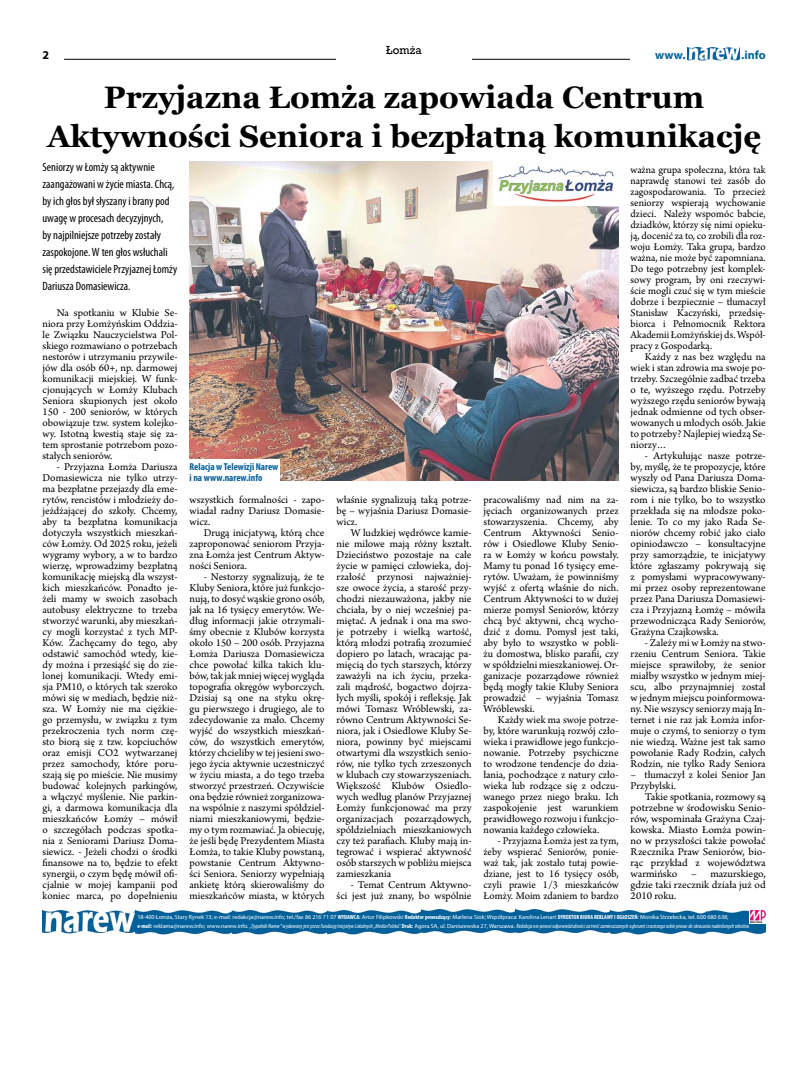
<style>
.page{position:relative;width:794px;height:1092px;background:#fff}
.page>*{position:absolute;margin:0;border:0;box-sizing:border-box;transform-origin:0 0}
.t1{font:700 31px/39px "Georgia";color:#000;text-align:center}
.t2{font:condensed 12px/17px "Myriad Pro";color:#000}
.t3{font:700 12px "Myriad Pro";color:#00629b}
.t4{font:700 12px "Myriad Pro";color:#000}
.t5{font:11px/11px "Arno Pro";color:#000;text-align:justify}
.t6{font:11px "Rockwell";color:#000}
.t7{font:700 condensed 10px/11px "Myriad Pro";color:#005d98}
.t8{font:6px/9px "Myriad Pro";color:#fff}
.s1{font-weight:700;font-stretch:condensed}
.s2{font-style:italic;font-stretch:condensed}
</style>
<div class="page">
<hr style="left:64px;top:59px;width:701px;height:1px;background:#000">
<div style="left:630px;top:51px;width:135px;height:18px;background:#fff"></div>
<img style="left:687px;top:47px;width:52px;height:13px">
<img style="left:707px;top:910px;width:58px;height:24px">
<svg style="left:749px;top:910px;width:17px;height:13px"></svg>
<img style="left:751px;top:910px;width:14px;height:12px">
<div style="left:336px;top:45px;width:136px;height:18px;background:#fff"></div>
<img style="left:43px;top:909px;width:472px;height:25px">
<img style="left:515px;top:909px;width:192px;height:25px">
<img style="left:189px;top:162px;width:430px;height:319px">
<img style="left:494px;top:162px;width:125px;height:44px">
<div style="left:189px;top:459px;width:91px;height:27px;background:#fff"></div>
<p class="t6" style="left:386px;top:43px;width:37px">Łomża</p>
<p class="t4" style="left:43px;top:48px;width:8px">2</p>
<p class="t3" style="left:655px;top:47px;width:32px">www.</p>
<p class="t3" style="left:741px;top:47px;width:26px">.info</p>
<h1 class="t1" style="left:47px;top:76px;width:715px">Przyjazna Łomża zapowiada Centrum<br>Aktywności Seniora i bezpłatną komunikację</h1>
<p class="t2" style="left:43px;top:158px;width:136px">Seniorzy w Łomży są aktywnie zaangażowani w życie miasta. Chcą, by ich głos był słyszany i brany pod uwagę w procesach decyzyjnych,<br>by najpilniejsze potrzeby zostały zaspokojone. W ten głos wsłuchali się przedstawiciele Przyjaznej Łomży<br>Dariusza Domasiewicza.</p>
<p class="t5" style="left:43px;top:307px;width:136px;text-indent:14px">Na spotkaniu w Klubie Se&shy;niora przy Łomżyńskim Oddzia&shy;le Związku Nauczycielstwa Pol&shy;skiego rozmawiano o potrzebach nestorów i utrzymaniu przywile&shy;jów dla osób 60+, np. darmowej komunikacji miejskiej. W funk&shy;cjonujących w Łomży Klubach Seniora skupionych jest około 150 - 200 seniorów, w których obowiązuje tzw. system kolejko&shy;wy. Istotną kwestią staje się za&shy;tem sprostanie potrzebom pozo&shy;stałych seniorów.</p>
<p class="t5" style="left:43px;top:461px;width:136px;text-indent:14px">- Przyjazna Łomża Dariusza Domasiewicza nie tylko utrzy&shy;ma bezpłatne przejazdy dla eme&shy;rytów, rencistów i młodzieży do&shy;jeżdżającej do szkoły. Chcemy, aby ta bezpłatna komunikacja dotyczyła wszystkich mieszkań&shy;ców Łomży. Od 2025 roku, jeżeli wygramy wybory, a w to bardzo wierzę, wprowadzimy bezpłatną komunikację miejską dla wszyst&shy;kich mieszkańców. Ponadto je&shy;żeli mamy w swoich zasobach autobusy elektryczne to trzeba stworzyć warunki, aby mieszkań&shy;cy mogli korzystać z tych MP-Ków. Zachęcamy do tego, aby odstawić samochód wtedy, kie&shy;dy można i przesiąść się do zie&shy;lonej komunikacji. Wtedy emi&shy;sja PM10, o których tak szeroko mówi się w mediach, będzie niż&shy;sza. W Łomży nie ma ciężkie&shy;go przemysłu, w związku z tym przekroczenia tych norm czę&shy;sto biorą się z tzw. kopciuchów oraz emisji CO2 wytwarzanej przez samochody, które poru&shy;szają się po mieście. Nie musimy budować kolejnych parkingów, a włączyć myślenie. Nie parkin&shy;gi, a darmowa komunikacja dla mieszkańców Łomży – mówił o szczegółach podczas spotka&shy;nia z Seniorami Dariusz Doma&shy;siewicz. - Jeżeli chodzi o środki finansowe na to, będzie to efekt synergii, o czym będę mówił ofi&shy;cjalnie w mojej kampanii pod koniec marca, po dopełnieniu</p>
<p class="t7" style="left:189px;top:461px;width:90px">Relacja w Telewizji Narew i na www.narew.info</p>
<p class="t5" style="left:189px;top:494px;width:136px">wszystkich formalności - zapo&shy;wiadał radny Dariusz Domasie&shy;wicz.</p>
<p class="t5" style="left:189px;top:527px;width:136px;text-indent:14px">Drugą inicjatywą, którą chce zaproponować seniorom Przyja&shy;zna Łomża jest Centrum Aktyw&shy;ności Seniora.</p>
<p class="t5" style="left:189px;top:571px;width:136px;text-indent:14px">- Nestorzy sygnalizują, że te Kluby Seniora, które już funkcjo&shy;nują, to dosyć wąskie grono osób, jak na 16 tysięcy emerytów. We&shy;dług informacji jakie otrzymali&shy;śmy obecnie z Klubów korzysta około 150 – 200 osób. Przyjazna Łomża Dariusza Domasiewicza chce powołać kilka takich klu&shy;bów, tak jak mniej więcej wygląda topografia okręgów wyborczych.<br>Dzisiaj są one na styku okrę&shy;gu pierwszego i drugiego, ale to zdecydowanie za mało. Chcemy wyjść do wszystkich mieszkań&shy;ców, do wszystkich emerytów, którzy chcieliby w tej jesieni swo&shy;jego życia aktywnie uczestniczyć w życiu miasta, a do tego trzeba stworzyć przestrzeń. Oczywiście ona będzie również zorganizowa&shy;na wspólnie z naszymi spółdziel&shy;niami mieszkaniowymi, będzie&shy;my o tym rozmawiać. Ja obiecuję, że jeśli będę Prezydentem Miasta Łomża, to takie Kluby powstaną, powstanie Centrum Aktywno&shy;ści Seniora. Seniorzy wypełniają ankietę którą skierowaliśmy do mieszkańców miasta, w których</p>
<p class="t5" style="left:336px;top:494px;width:136px">właśnie sygnalizują taką potrze&shy;bę – wyjaśnia Dariusz Domasie&shy;wicz.</p>
<p class="t5" style="left:336px;top:527px;width:136px;text-indent:14px">W ludzkiej wędrówce kamie&shy;nie milowe mają różny kształt.<br>Dzieciństwo pozostaje na całe życie w pamięci człowieka, doj&shy;rzałość przynosi najważniej&shy;sze owoce życia, a starość przy&shy;chodzi niezauważona, jakby nie chciała, by o niej wcześniej pa&shy;miętać. A jednak i ona ma swo&shy;je potrzeby i wielką wartość, którą młodzi potrafią zrozumieć dopiero po latach, wracając pa&shy;mięcią do tych starszych, którzy zaważyli na ich życiu, przeka&shy;zali mądrość, bogactwo dojrza&shy;łych myśli, spokój i refleksję. Jak mówi Tomasz Wróblewski, za&shy;równo Centrum Aktywności Se&shy;niora, jak i Osiedlowe Kluby Se&shy;niora, powinny być miejscami otwartymi dla wszystkich senio&shy;rów, nie tylko tych zrzeszonych w klubach czy stowarzyszeniach.<br>Większość Klubów Osiedlo&shy;wych według planów Przyjaznej Łomży funkcjonować ma przy organizacjach pozarządowych, spółdzielniach mieszkaniowych czy też parafiach. Kluby mają in&shy;tegrować i wspierać aktywność osób starszych w pobliżu miejsca zamieszkania</p>
<p class="t5" style="left:336px;top:879px;width:136px;text-align:right">- Temat Centrum Aktywno-<br>ści jest już znany, bo wspólnie</p>
<p class="t5" style="left:483px;top:494px;width:136px">pracowaliśmy nad nim na za&shy;jęciach organizowanych przez stowarzyszenia. Chcemy, aby Centrum Aktywności Senio&shy;rów i Osiedlowe Kluby Senio&shy;ra w Łomży w końcu powstały.<br>Mamy tu ponad 16 tysięcy eme&shy;rytów. Uważam, że powinniśmy wyjść z ofertą właśnie do nich.<br>Centrum Aktywności to w dużej mierze pomysł Seniorów, którzy chcą być aktywni, chcą wycho&shy;dzić z domu. Pomysł jest taki, aby było to wszystko w pobli&shy;żu domostwa, blisko parafii, czy w spółdzielni mieszkaniowej. Or&shy;ganizacje pozarządowe również będą mogły takie Kluby Seniora prowadzić – wyjaśnia Tomasz Wróblewski.</p>
<p class="t5" style="left:483px;top:714px;width:136px;text-indent:14px">Każdy wiek ma swoje potrze&shy;by, które warunkują rozwój czło&shy;wieka i prawidłowe jego funkcjo&shy;nowanie. Potrzeby psychiczne to wrodzone tendencje do dzia&shy;łania, pochodzące z natury czło&shy;wieka lub rodzące się z odczu&shy;wanego przez niego braku. Ich zaspokojenie jest warunkiem prawidłowego rozwoju i funkcjo&shy;nowania każdego człowieka.</p>
<p class="t5" style="left:483px;top:835px;width:136px;text-indent:14px">- Przyjazna Łomża jest za tym, żeby wspierać Seniorów, ponie&shy;waż tak, jak zostało tutaj powie&shy;dziane, jest to 16 tysięcy osób, czyli prawie 1/3 mieszkańców Łomży. Moim zdaniem to bardzo</p>
<p class="t5" style="left:630px;top:164px;width:136px">ważna grupa społeczna, która tak naprawdę stanowi też zasób do zagospodarowania. To przecież seniorzy wspierają wychowanie dzieci. Należy wspomóc babcie, dziadków, którzy się nimi opieku&shy;ją, docenić za to, co zrobili dla roz&shy;woju Łomży. Taka grupa, bardzo ważna, nie może być zapomniana.<br>Do tego potrzebny jest komplek&shy;sowy program, by oni rzeczywi&shy;ście mogli czuć się w tym mieście dobrze i bezpiecznie – tłumaczył Stanisław Kaczyński, przedsię&shy;biorca i Pełnomocnik Rektora Akademii Łomżyńskiej ds. Współ&shy;pracy z Gospodarką.</p>
<p class="t5" style="left:630px;top:351px;width:136px;text-indent:14px">Każdy z nas bez względu na wiek i stan zdrowia ma swoje po&shy;trzeby. Szczególnie zadbać trzeba o te, wyższego rzędu. Potrzeby wyższego rzędu seniorów bywają jednak odmienne od tych obser&shy;wowanych u młodych osób. Jakie to potrzeby? Najlepiej wiedzą Se&shy;niorzy…</p>
<p class="t5" style="left:630px;top:450px;width:136px;text-indent:14px">- Artykułując nasze potrze&shy;by, myślę, że te propozycje, które wyszły od Pana Dariusza Doma&shy;siewicza, są bardzo bliskie Senio&shy;rom i nie tylko, bo to wszystko przekłada się na młodsze poko&shy;lenie. To co my jako Rada Se&shy;niorów chcemy robić jako ciało opiniodawczo – konsultacyjne przy samorządzie, te inicjatywy które zgłaszamy pokrywają się z pomysłami wypracowywany&shy;mi przez osoby reprezentowane przez Pana Dariusza Domasiewi&shy;cza i Przyjazną Łomżę – mówiła przewodnicząca Rady Seniorów, Grażyna Czajkowska.</p>
<p class="t5" style="left:630px;top:637px;width:136px;text-indent:14px">- Zależy mi w Łomży na stwo&shy;rzeniu Centrum Seniora. Takie miejsce sprawiłoby, że senior miałby wszystko w jednym miej&shy;scu, albo przynajmniej został w jednym miejscu poinformowa&shy;ny. Nie wszyscy seniorzy mają In&shy;ternet i nie raz jak Łomża infor&shy;muje o czymś, to seniorzy o tym nie wiedzą. Ważne jest tak samo powołanie Rady Rodzin, całych Rodzin, nie tylko Rady Seniora</p>
<p class="t5" style="left:630px;top:769px;width:136px">– tłumaczył z kolei Senior Jan<br>Przybylski.</p>
<p class="t5" style="left:630px;top:791px;width:136px;text-indent:14px">Takie spotkania, rozmowy są potrzebne w środowisku Senio&shy;rów, wspominała Grażyna Czaj&shy;kowska. Miasto Łomża powin&shy;no w przyszłości także powołać Rzecznika Praw Seniorów, bio&shy;rąc przykład z województwa warmińsko – mazurskiego, gdzie taki rzecznik działa już od 2010 roku.</p>
<p class="t8" style="left:137px;top:912px;width:614px">18-400 Łomża, Stary Rynek 13; e-mail: redakcja@narew.info; tel./fax 86 216 71 07 <span class="s1">WYDAWCA:</span> Artur Filipkowski <span class="s1">Redaktor prowadzący:</span> Marlena Siok; Współpraca: Karolina Lenart <span class="s1">DYREKTOR BIURA REKLAMY I OGŁOSZEŃ:</span> Monika Strzelecka, tel. 600 680 638;<br><span class="s1">e-mail:</span> reklama@narew.info; www.narew.info. <span class="s2">„Tygodnik Narew” wydawany jest przez Fundację Inicjatyw Lokalnych „Media Polska”.</span> <span class="s1">Druk:</span> Agora SA, ul. Daniszewska 27, Warszawa. <span class="s2">Redakcja nie ponosi odpowiedzialności za treść zamieszczanych ogłoszeń i zastrzega sobie prawo do skracania nadesłanych tekstów.</span></p>
</div>
